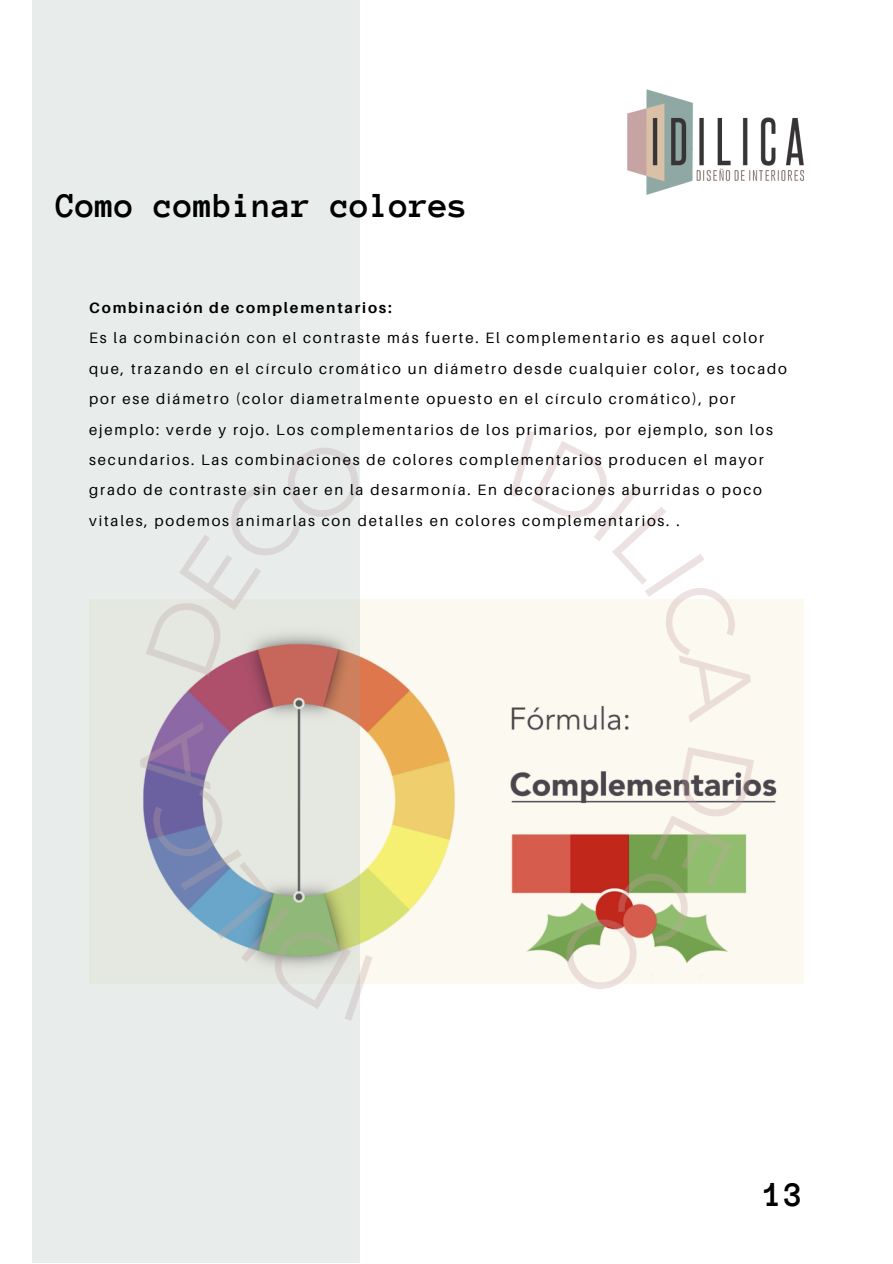
<style>
.page{position:relative;width:893px;height:1264px;background:#fff}
.page>*{position:absolute;margin:0;border:0;box-sizing:border-box;transform-origin:0 0}
.t1{font:700 36px "Anonymous Pro";color:#000}
.t2{font:15px/30.3px "Aileron";letter-spacing:.12em;color:#000}
.t3{font:700 15px "Aileron";letter-spacing:.12em;color:#000}
</style>
<div class="page">
<img style="left:627px;top:89px;width:176px;height:106px">
<img style="left:360px;top:599px;width:443px;height:384px">
<div style="left:32px;top:0;width:328px;height:1262px;background:#e8edec"></div>
<svg style="left:135px;top:722px;width:237px;height:262px"></svg>
<svg style="left:145px;top:599px;width:225px;height:76px"></svg>
<div style="left:509px;top:599px;width:247px;height:123px;background:#fcf9f0"></div>
<svg style="left:553px;top:747px;width:202px;height:237px"></svg>
<h1 class="t1" style="left:56px;top:187px;width:413px">Como combinar colores</h1>
<p class="t3" style="left:89px;top:298px;width:304px">Combinación de complementarios:</p>
<p class="t2" style="left:89px;top:323px;width:699px">Es la combinación con el contraste más fuerte. El complementario es aquel color que, trazando en el círculo cromático un diámetro desde cualquier color, es tocado por ese diámetro (color diametralmente opuesto en el círculo cromático), por ejemplo: verde y rojo. Los complementarios de los primarios, por ejemplo, son los secundarios. Las combinaciones de colores complementarios producen el mayor grado de contraste sin caer en la desarmonía. En decoraciones aburridas o poco vitales, podemos animarlas con detalles en colores complementarios. .</p>
<h1 class="t1" style="left:764px;top:1176px;width:41px">13</h1>
</div>
